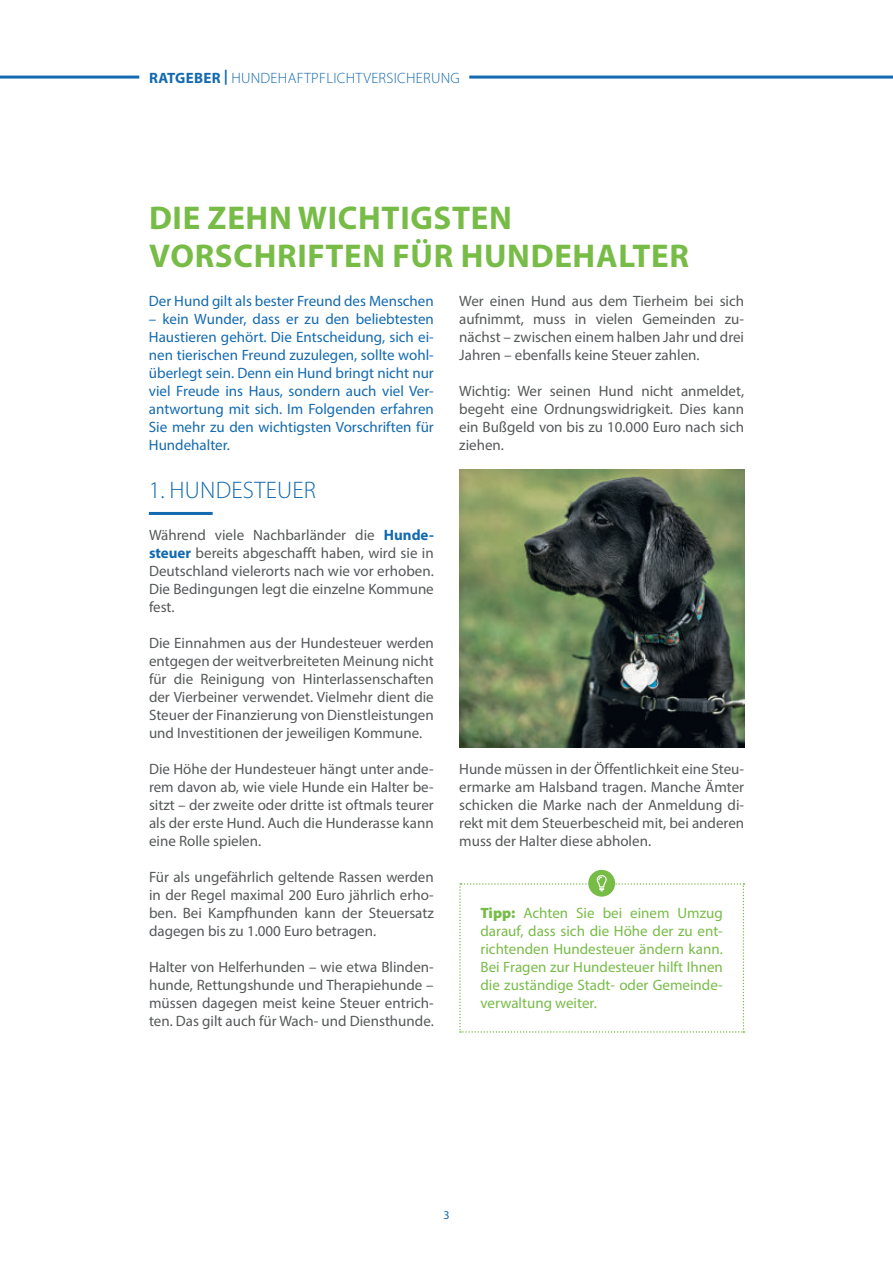
<style>
.page{position:relative;width:893px;height:1263px;background:#fff}
.page>*{position:absolute;margin:0;border:0;box-sizing:border-box;transform-origin:0 0}
.t1{font:700 33px/37.5px "Myriad Pro";letter-spacing:.02em;color:#78bc48}
.t2{font:300 24px "Myriad Pro";letter-spacing:.01em;color:#136ab0}
.t3{font:15px/18px "Myriad Pro";color:#555859;text-align:justify}
.t4{font:15px/18px "Myriad Pro";color:#136ab0;text-align:justify}
.t5{font:15px/18px "Myriad Pro";color:#78bc48;text-align:justify}
.t6{font:300 15px "Myriad Pro";letter-spacing:.02em;color:#136ab0}
.t7{font:12px "Myriad Pro";color:#136ab0}
.s1{font-weight:700}
.s2{font-weight:700;color:#136ab0}
.s3{font-weight:900}
</style>
<div class="page">
<hr style="left:0;top:76px;width:139px;height:3px;background:#136ab0">
<hr style="left:469px;top:76px;width:424px;height:3px;background:#136ab0">
<hr style="left:149px;top:512px;width:64px;height:3px;background:#136ab0">
<img style="left:459px;top:469px;width:285px;height:278px">
<div style="left:588px;top:870px;width:27px;height:27px;background:#78bc48;border-radius:50%"></div>
<svg style="left:459px;top:876px;width:285px;height:157px"></svg>
<p class="t6" style="left:149px;top:71px;width:312px"><span class="s1">RATGEBER |</span> HUNDEHAFTPFLICHTVERSICHERUNG</p>
<h1 class="t1" style="left:149px;top:201px;width:541px">DIE ZEHN WICHTIGSTEN<br>VORSCHRIFTEN FÜR HUNDEHALTER</h1>
<p class="t4" style="left:149px;top:292px;width:286px">Der Hund gilt als bester Freund des Menschen</p>
<p class="t4" style="left:149px;top:310px;width:286px">– kein Wunder, dass er zu den beliebtesten Haustieren gehört. Die Entscheidung, sich ei&shy;nen tierischen Freund zuzulegen, sollte wohl&shy;überlegt sein. Denn ein Hund bringt nicht nur viel Freude ins Haus, sondern auch viel Ver&shy;antwortung mit sich. Im Folgenden erfahren Sie mehr zu den wichtigsten Vorschriften für Hundehalter.</p>
<h2 class="t2" style="left:149px;top:478px;width:169px">1. HUNDESTEUER</h2>
<p class="t3" style="left:149px;top:526px;width:286px">Während viele Nachbarländer die <span class="s2">Hunde&shy;steuer</span> bereits abgeschafft haben, wird sie in Deutschland vielerorts nach wie vor erhoben.<br>Die Bedingungen legt die einzelne Kommune fest.</p>
<p class="t3" style="left:149px;top:634px;width:286px">Die Einnahmen aus der Hundesteuer werden entgegen der weitverbreiteten Meinung nicht für die Reinigung von Hinterlassenschaften der Vierbeiner verwendet. Vielmehr dient die Steuer der Finanzierung von Dienstleistungen und Investitionen der jeweiligen Kommune.</p>
<p class="t3" style="left:149px;top:760px;width:286px">Die Höhe der Hundesteuer hängt unter ande&shy;rem davon ab, wie viele Hunde ein Halter be&shy;sitzt – der zweite oder dritte ist oftmals teurer als der erste Hund. Auch die Hunderasse kann eine Rolle spielen.</p>
<p class="t3" style="left:149px;top:868px;width:286px">Für als ungefährlich geltende Rassen werden in der Regel maximal 200 Euro jährlich erho&shy;ben. Bei Kampfhunden kann der Steuersatz dagegen bis zu 1.000 Euro betragen.</p>
<p class="t3" style="left:149px;top:958px;width:286px">Halter von Helferhunden – wie etwa Blinden&shy;hunde, Rettungshunde und Therapiehunde – müssen dagegen meist keine Steuer entrich&shy;ten. Das gilt auch für Wach- und Diensthunde.</p>
<p class="t3" style="left:459px;top:292px;width:286px">Wer einen Hund aus dem Tierheim bei sich aufnimmt, muss in vielen Gemeinden zu&shy;nächst – zwischen einem halben Jahr und drei Jahren – ebenfalls keine Steuer zahlen.</p>
<p class="t3" style="left:459px;top:382px;width:286px">Wichtig: Wer seinen Hund nicht anmeldet, begeht eine Ordnungswidrigkeit. Dies kann ein Bußgeld von bis zu 10.000 Euro nach sich ziehen.</p>
<p class="t3" style="left:459px;top:760px;width:286px">Hunde müssen in der Öffentlichkeit eine Steu&shy;ermarke am Halsband tragen. Manche Ämter schicken die Marke nach der Anmeldung di&shy;rekt mit dem Steuerbescheid mit, bei anderen muss der Halter diese abholen.</p>
<p class="t5" style="left:480px;top:904px;width:244px"><span class="s3">Tipp:</span> Achten Sie bei einem Umzug darauf, dass sich die Höhe der zu ent&shy;richtenden Hundesteuer ändern kann.<br>Bei Fragen zur Hundesteuer hilft Ihnen die zuständige Stadt- oder Gemeinde&shy;verwaltung weiter.</p>
<p class="t7" style="left:443px;top:1209px;width:8px">3</p>
</div>
